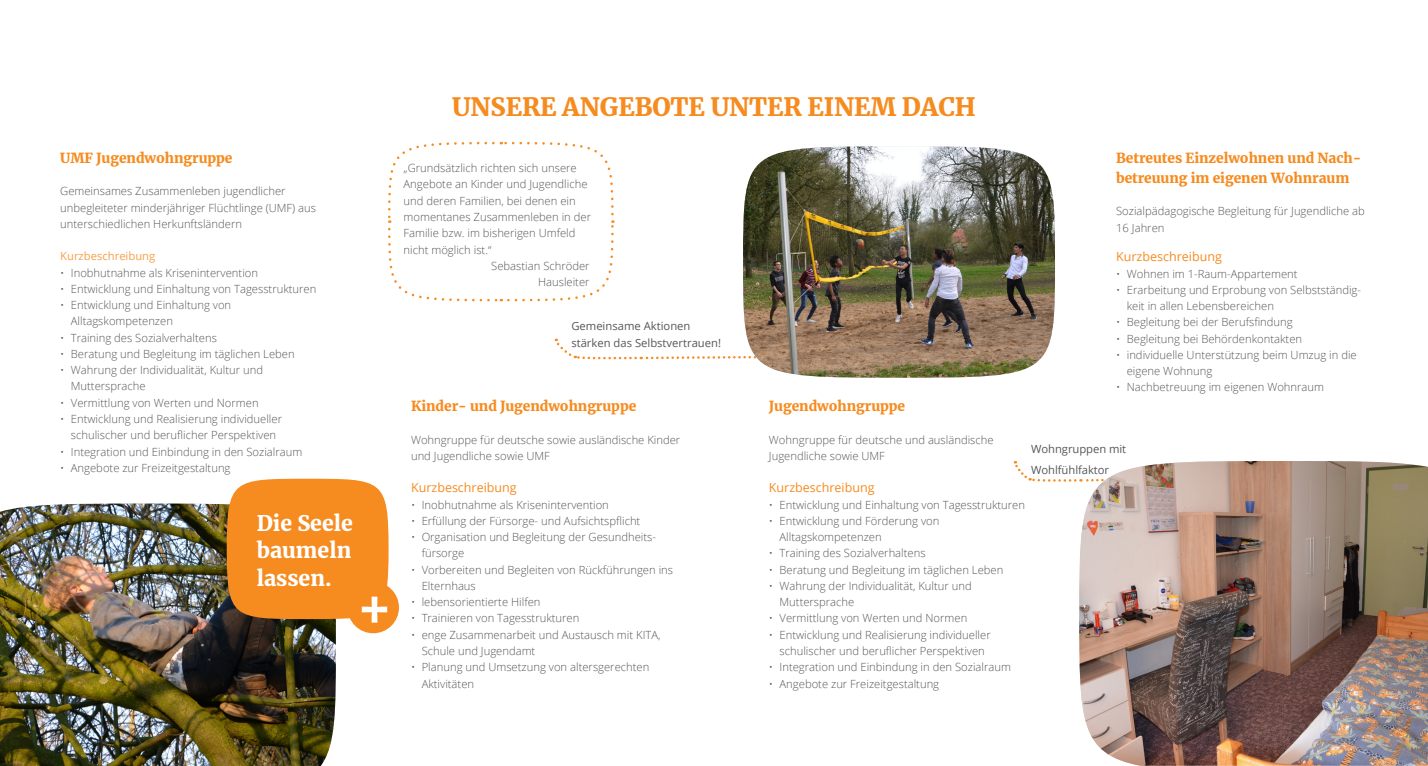
<style>
.page{position:relative;width:1428px;height:766px;background:#fff}
.page>*{position:absolute;margin:0;border:0;box-sizing:border-box;transform-origin:0 0}
.t1{font:900 25px "Merriweather";letter-spacing:-.005em;color:#f68b1f}
.t2{font:900 21.25px/27.5px "Merriweather";color:#fff}
.t3{font:900 13.75px/20px "Merriweather";letter-spacing:-.005em;color:#f68b1f}
.Fließtext{font:12.5px "Open Sans";color:#f68b1f}
.Fließtext_light{font:300 11.25px/16.2px "Open Sans";color:#57585a}
.Fließtext_Regular{font:11.25px/21.2px "Open Sans";color:#57585a}
.Fließtext_Regular-2{font:11.25px "Open Sans";color:#f89f49}
.Bilduntschrift_light{font:300 9.38px "Open Sans";color:#fff}
</style>
<div class="page">
<svg style="left:554px;top:338px;width:187px;height:22px"></svg>
<svg style="left:1013px;top:461px;width:64px;height:21px"></svg>
<svg style="left:388px;top:141px;width:227px;height:161px"></svg>
<img style="left:0;top:503px;width:336px;height:262px">
<img style="left:1079px;top:461px;width:349px;height:304px">
<img style="left:743px;top:146px;width:312px;height:231px">
<div style="left:347px;top:581px;width:52px;height:52px;background:#f68b1f;border-radius:50%"></div>
<div style="left:227px;top:478px;width:162px;height:141px;background:#f68b1f;border-radius:50%"></div>
<svg style="left:362px;top:596px;width:25px;height:26px"></svg>
<h4 class="t3" style="left:60px;top:147px;width:174px">UMF Jugendwohngruppe</h4>
<p class="Fließtext_light" style="left:60px;top:183px;width:227px">Gemeinsames Zusammenleben jugendlicher</p>
<p class="Fließtext_light" style="left:60px;top:199px;width:257px">unbegleiteter minderjähriger Flüchtlinge (UMF) aus unterschiedlichen Herkunftsländern</p>
<p class="Fließtext_Regular-2" style="left:60px;top:248px;width:97px">Kurzbeschreibung</p>
<p class="Fließtext_light" style="left:60px;top:264px;width:199px">• Inobhutnahme als Krisenintervention</p>
<p class="Fließtext_light" style="left:60px;top:280px;width:258px">• Entwicklung und Einhaltung von Tagesstrukturen</p>
<p class="Fließtext_light" style="left:71px;top:296px;width:162px;text-indent:-11px">• Entwicklung und Einhaltung von<br>Alltagskompetenzen</p>
<p class="Fließtext_light" style="left:60px;top:329px;width:158px">• Training des Sozialverhaltens</p>
<p class="Fließtext_light" style="left:60px;top:345px;width:236px">• Beratung und Begleitung im täglichen Leben</p>
<p class="Fließtext_light" style="left:71px;top:361px;width:194px;text-indent:-11px">• Wahrung der Individualität, Kultur und<br>Muttersprache</p>
<p class="Fließtext_light" style="left:60px;top:394px;width:200px">• Vermittlung von Werten und Normen</p>
<p class="Fließtext_light" style="left:60px;top:410px;width:223px;text-align:center">• Entwicklung und Realisierung individueller schulischer und beruflicher Perspektiven</p>
<p class="Fließtext_light" style="left:60px;top:443px;width:244px">• Integration und Einbindung in den Sozialraum</p>
<p class="Fließtext_light" style="left:60px;top:459px;width:172px">• Angebote zur Freizeitgestaltung</p>
<p class="Bilduntschrift_light" style="left:253px;top:509px;width:61px">Zeilenabstand</p>
<p class="Bilduntschrift_light" style="left:253px;top:523px;width:23px">11pt.</p>
<h3 class="t2" style="left:257px;top:508px;width:98px">Die Seele baumeln</h3>
<h3 class="t2" style="left:257px;top:563px;width:76px">lassen.</h3>
<h3 class="t1" style="left:452px;top:89px;width:525px">UNSERE ANGEBOTE UNTER EINEM DACH</h3>
<p class="Fließtext_light" style="left:404px;top:160px;width:175px">„Grundsätzlich richten sich unsere</p>
<p class="Fließtext_light" style="left:404px;top:176px;width:185px">Angebote an Kinder und Jugendliche</p>
<p class="Fließtext_light" style="left:404px;top:192px;width:174px">und deren Familien, bei denen ein</p>
<p class="Fließtext_light" style="left:404px;top:208px;width:189px">momentanes Zusammenleben in der</p>
<p class="Fließtext_light" style="left:404px;top:225px;width:173px">Familie bzw. im bisherigen Umfeld</p>
<p class="Fließtext_light" style="left:404px;top:241px;width:89px">nicht möglich ist.“</p>
<p class="Fließtext_light" style="left:491px;top:257px;width:100px">Sebastian Schröder</p>
<p class="Fließtext_light" style="left:538px;top:273px;width:53px">Hausleiter</p>
<p class="Fließtext_Regular" style="left:571px;top:315px;width:121px">Gemeinsame Aktionen</p>
<p class="Fließtext_Regular" style="left:571px;top:331px;width:151px">stärken das Selbstvertrauen!</p>
<h4 class="t3" style="left:1116px;top:147px;width:247px">Betreutes Einzelwohnen und Nach&shy;betreuung im eigenen Wohnraum</h4>
<p class="Fließtext_light" style="left:1116px;top:203px;width:250px">Sozialpädagogische Begleitung für Jugendliche ab<br>16 Jahren</p>
<p class="Fließtext" style="left:1116px;top:248px;width:107px">Kurzbeschreibung</p>
<p class="Fließtext_light" style="left:1116px;top:265px;width:183px">• Wohnen im 1-Raum-Appartement</p>
<p class="Fließtext_light" style="left:1127px;top:281px;width:236px;text-indent:-11px">• Erarbeitung und Erprobung von Selbstständig&shy;keit in allen Lebensbereichen</p>
<p class="Fließtext_light" style="left:1116px;top:314px;width:178px">• Begleitung bei der Berufsfindung</p>
<p class="Fließtext_light" style="left:1116px;top:330px;width:187px">• Begleitung bei Behördenkontakten</p>
<p class="Fließtext_light" style="left:1127px;top:346px;width:231px;text-indent:-11px">• individuelle Unterstützung beim Umzug in die eigene Wohnung</p>
<p class="Fließtext_light" style="left:1116px;top:379px;width:209px">• Nachbetreuung im eigenen Wohnraum</p>
<h4 class="t3" style="left:411px;top:395px;width:227px">Kinder- und Jugendwohngruppe</h4>
<p class="Fließtext_light" style="left:411px;top:431px;width:271px">Wohngruppe für deutsche sowie ausländische Kinder und Jugendliche sowie UMF</p>
<p class="Fließtext" style="left:411px;top:479px;width:107px">Kurzbeschreibung</p>
<p class="Fließtext_light" style="left:411px;top:496px;width:199px">• Inobhutnahme als Krisenintervention</p>
<p class="Fließtext_light" style="left:411px;top:512px;width:231px">• Erfüllung der Fürsorge- und Aufsichtspflicht</p>
<p class="Fließtext_light" style="left:422px;top:528px;width:236px;text-indent:-11px">• Organisation und Begleitung der Gesundheits&shy;fürsorge</p>
<p class="Fließtext_light" style="left:422px;top:561px;width:253px;text-indent:-11px">• Vorbereiten und Begleiten von Rückführungen ins<br>Elternhaus</p>
<p class="Fließtext_light" style="left:411px;top:593px;width:131px">• lebensorientierte Hilfen</p>
<p class="Fließtext_light" style="left:411px;top:609px;width:170px">• Trainieren von Tagesstrukturen</p>
<p class="Fließtext_light" style="left:422px;top:626px;width:240px;text-indent:-11px">• enge Zusammenarbeit und Austausch mit KITA,<br>Schule und Jugendamt</p>
<p class="Fließtext_light" style="left:422px;top:658px;width:229px;text-indent:-11px">• Planung und Umsetzung von altersgerechten<br>Aktivitäten</p>
<h4 class="t3" style="left:769px;top:395px;width:138px">Jugendwohngruppe</h4>
<h4 class="Fließtext_light" style="left:769px;top:431px;width:226px">Wohngruppe für deutsche und ausländische</h4>
<h4 class="Fließtext_light" style="left:769px;top:447px;width:118px">Jugendliche sowie UMF</h4>
<p class="Fließtext" style="left:769px;top:479px;width:107px">Kurzbeschreibung</p>
<p class="Fließtext_light" style="left:769px;top:496px;width:258px">• Entwicklung und Einhaltung von Tagesstrukturen</p>
<p class="Fließtext_light" style="left:780px;top:512px;width:161px;text-indent:-11px">• Entwicklung und Förderung von<br>Alltagskompetenzen</p>
<p class="Fließtext_light" style="left:769px;top:544px;width:158px">• Training des Sozialverhaltens</p>
<p class="Fließtext_light" style="left:769px;top:561px;width:236px">• Beratung und Begleitung im täglichen Leben</p>
<p class="Fließtext_light" style="left:780px;top:577px;width:194px;text-indent:-11px">• Wahrung der Individualität, Kultur und<br>Muttersprache</p>
<p class="Fließtext_light" style="left:769px;top:609px;width:200px">• Vermittlung von Werten und Normen</p>
<p class="Fließtext_light" style="left:769px;top:626px;width:223px;text-align:center">• Entwicklung und Realisierung individueller schulischer und beruflicher Perspektiven</p>
<p class="Fließtext_light" style="left:769px;top:658px;width:244px">• Integration und Einbindung in den Sozialraum</p>
<p class="Fließtext_light" style="left:769px;top:674px;width:172px">• Angebote zur Freizeitgestaltung</p>
<h3 class="Fließtext_Regular" style="left:1031px;top:437px;width:97px">Wohngruppen mit<br>Wohlfühlfaktor</h3>
</div>
